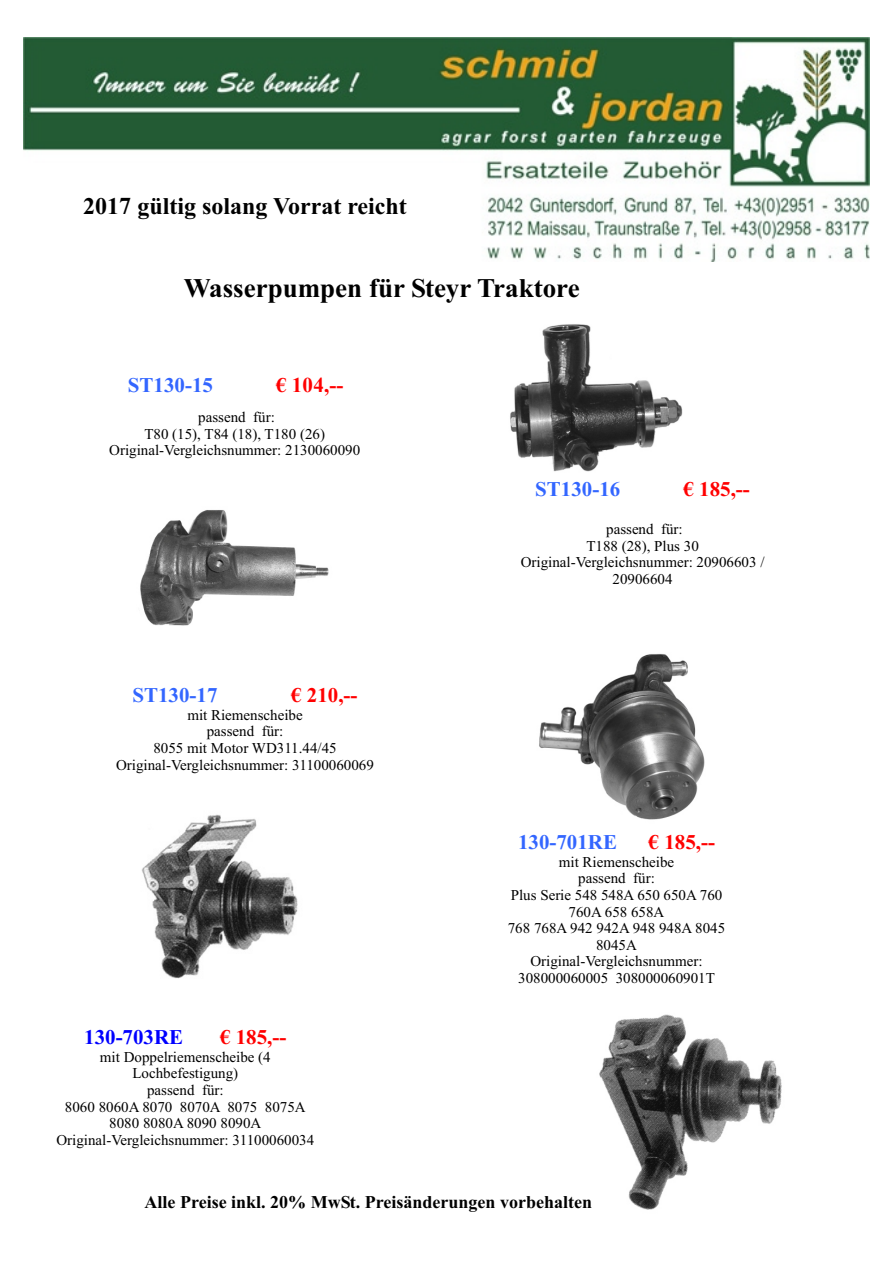
<style>
.page{position:relative;width:894px;height:1263px;background:#fff}
.page>*{position:absolute;margin:0;border:0;box-sizing:border-box;transform-origin:0 0}
.t1{font:700 27px "Times New Roman";color:#000}
.t2{font:700 24px "Times New Roman";color:#000}
.t3{font:700 21px "Times New Roman";color:#f00}
.t4{font:700 21px "Times New Roman";color:#36f}
.t5{font:700 21px "Times New Roman";color:#00f}
.t6{font:700 18px "Times New Roman";color:#000}
.t7{font:15px/16.6px "Times New Roman";color:#000;text-align:center}
.s1{font-style:inherit}
</style>
<div class="page">
<img style="left:24px;top:38px;width:846px;height:224px">
<img style="left:510px;top:324px;width:173px;height:148px">
<img style="left:140px;top:510px;width:189px;height:116px">
<img style="left:539px;top:654px;width:166px;height:166px">
<img style="left:141px;top:814px;width:157px;height:165px">
<img style="left:599px;top:1014px;width:183px;height:196px">
<h2 class="t2" style="left:83px;top:198px;width:325px">201<span class="s1">7</span> gültig solang Vorrat reicht</h2>
<h1 class="t1" style="left:184px;top:279px;width:397px">Wasserpumpen für Steyr Traktore</h1>
<h3 class="t3" style="left:276px;top:378px;width:69px">€ <span class="s1">104</span>,--</h3>
<h3 class="t4" style="left:128px;top:378px;width:87px">ST130-15</h3>
<p class="t7" style="left:109px;top:410px;width:252px">passend für:<br>T80 (15), T84 (18), T180 (26)<br>Original-Vergleichsnummer: 2130060090</p>
<h3 class="t4" style="left:132px;top:688px;width:87px">ST130-17</h3>
<p class="t7" style="left:116px;top:708px;width:259px">mit Riemenscheibe<br>passend für:<br>8055 mit Motor WD311.44/45<br>Original-Vergleichsnummer: 31100060069</p>
<h3 class="t3" style="left:291px;top:688px;width:68px">€ 210,--</h3>
<h3 class="t3" style="left:220px;top:1030px;width:68px">€ 185,--</h3>
<h3 class="t5" style="left:84px;top:1030px;width:101px">130-703RE</h3>
<p class="t7" style="left:56px;top:1050px;width:259px">mit Doppelriemenscheibe (4<br>Lochbefestigung)<br>passend für:<br>8060 8060A 8070 8070A 8075 8075A<br>8080 8080A 8090 8090A<br>Original-Vergleichsnummer: 31100060034</p>
<h3 class="t4" style="left:535px;top:482px;width:87px">ST130-16</h3>
<p class="t7" style="left:521px;top:522px;width:245px">passend für:<br>T188 (28), Plus 30<br>Original-Vergleichsnummer: 20906603 /<br>20906604</p>
<h3 class="t3" style="left:683px;top:482px;width:68px">€ 185,--</h3>
<h3 class="t3" style="left:649px;top:835px;width:68px">€ 185,--</h3>
<h3 class="t4" style="left:518px;top:835px;width:101px">130-701RE</h3>
<p class="t7" style="left:508px;top:855px;width:219px">mit Riemenscheibe<br>passend für:<br>Plus Serie 548 548A 650 650A 760<br>760A 658 658A<br>768 768A 942 942A 948 948A 8045<br>8045A<br>Original-Vergleichsnummer:<br>308000060005 308000060901T</p>
<p class="t6" style="left:145px;top:1196px;width:449px">Alle Preise inkl. 20% MwSt. Preisänderungen vorbehalten</p>
</div>
